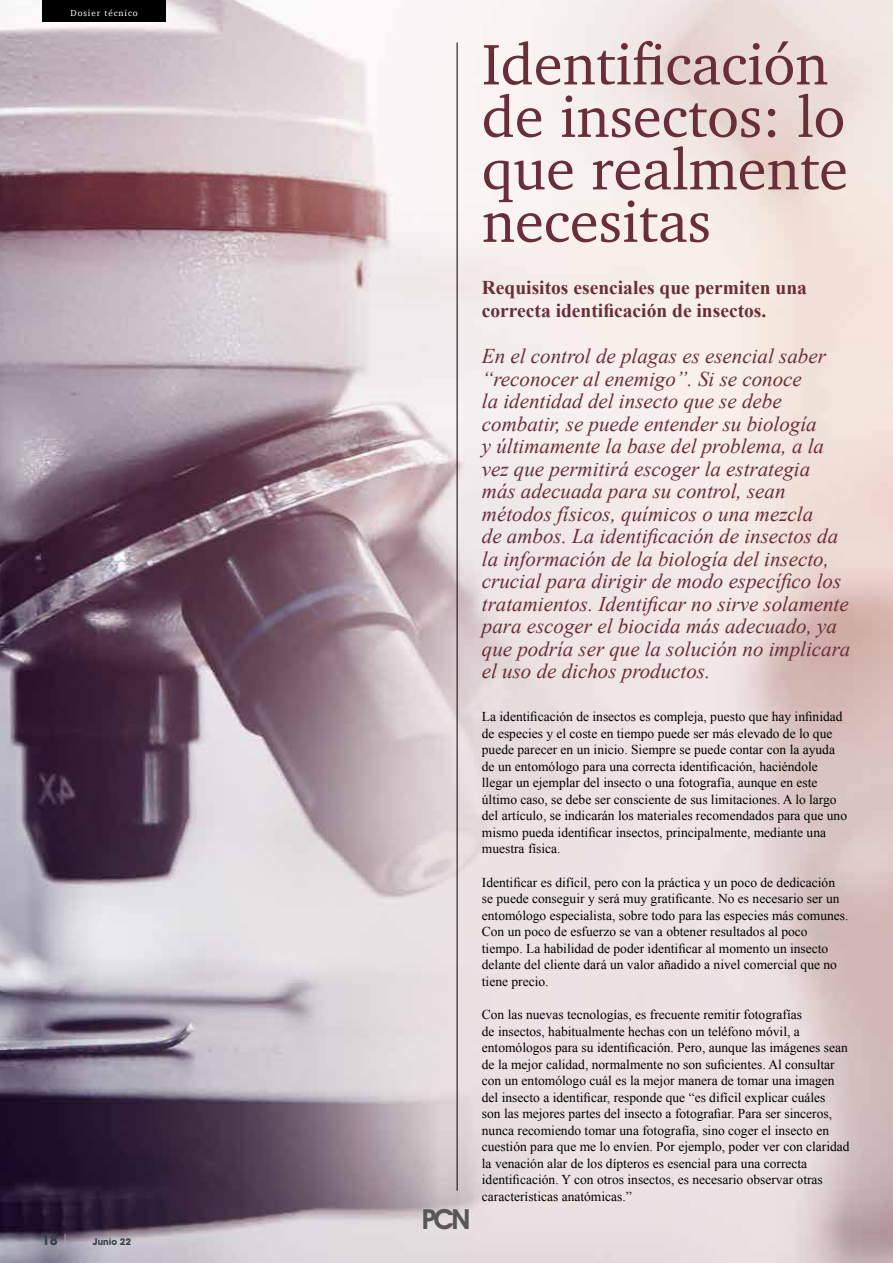
<style>
.page{position:relative;width:893px;height:1263px;background:#fff}
.page>*{position:absolute;margin:0;border:0;box-sizing:border-box;transform-origin:0 0}
.t1{font:58.5px/52.5px "Charter";color:#682f38}
.t2{font:600 27.75px "Avant Garde IT Cby BT";color:#575756}
.t3{font:italic 21px/22.5px "Times New Roman";color:#682e38}
.t4{font:700 19.5px/22.5px "Times New Roman";color:#682e38}
.t5{font:13.5px/16.5px "Times New Roman";color:#000}
.t6{font:700 13.5px "Avant Garde IT Cby BT";color:#364248}
.t7{font:700 9.3px "Avant Garde IT Cby BT";color:#364248}
.t8{font:9px "Charter";letter-spacing:.1em;color:#fff}
.s1{font-weight:400;color:#a5b3bb}
</style>
<div class="page">
<img style="left:0;top:0;width:893px;height:1263px">
<hr style="left:457px;top:43px;width:1px;height:1148px;background:#000">
<div style="left:43px;top:0;width:123px;height:22px;background:#000"></div>
<p class="t8" style="left:71px;top:5px;width:69px">Dosier técnico</p>
<p class="t6" style="left:42px;top:1232px;width:28px">18<span class="s1">|</span></p>
<p class="t7" style="left:93px;top:1236px;width:40px">Junio 22</p>
<h1 class="t1" style="left:482px;top:37px;width:368px">Identificación de insectos: lo que realmente necesitas</h1>
<h3 class="t4" style="left:482px;top:276px;width:327px">Requisitos esenciales que permiten una correcta identificación de insectos.</h3>
<p class="t3" style="left:482px;top:344px;width:370px">En el control de plagas es esencial saber “reconocer al enemigo”. Si se conoce<br>la identidad del insecto que se debe combatir, se puede entender su biología<br>y últimamente la base del problema, a la vez que permitirá escoger la estrategia<br>más adecuada para su control, sean métodos físicos, químicos o una mezcla<br>de ambos. La identificación de insectos da la información de la biología del insecto, crucial para dirigir de modo específico los tratamientos. Identificar no sirve solamente para escoger el biocida más adecuado, ya que podría ser que la solución no implicara el uso de dichos productos.</p>
<h2 class="t2" style="left:422px;top:1203px;width:50px">PCN</h2>
<p class="t5" style="left:482px;top:708px;width:367px">La identificación de insectos es compleja, puesto que hay infinidad de especies y el coste en tiempo puede ser más elevado de lo que puede parecer en un inicio. Siempre se puede contar con la ayuda de un entomólogo para una correcta identificación, haciéndole llegar un ejemplar del insecto o una fotografía, aunque en este último caso, se debe ser consciente de sus limitaciones. A lo largo del artículo, se indicarán los materiales recomendados para que uno mismo pueda identificar insectos, principalmente, mediante una muestra física.</p>
<p class="t5" style="left:482px;top:874px;width:368px">Identificar es difícil, pero con la práctica y un poco de dedicación se puede conseguir y será muy gratificante. No es necesario ser un entomólogo especialista, sobre todo para las especies más comunes.<br>Con un poco de esfuerzo se van a obtener resultados al poco tiempo. La habilidad de poder identificar al momento un insecto delante del cliente dará un valor añadido a nivel comercial que no tiene precio.</p>
<p class="t5" style="left:482px;top:1006px;width:369px">Con las nuevas tecnologías, es frecuente remitir fotografías<br>de insectos, habitualmente hechas con un teléfono móvil, a entomólogos para su identificación. Pero, aunque las imágenes sean de la mejor calidad, normalmente no son suficientes. Al consultar con un entomólogo cuál es la mejor manera de tomar una imagen del insecto a identificar, responde que “es difícil explicar cuáles<br>son las mejores partes del insecto a fotografiar. Para ser sinceros, nunca recomiendo tomar una fotografía, sino coger el insecto en cuestión para que me lo envíen. Por ejemplo, poder ver con claridad la venación alar de los dípteros es esencial para una correcta identificación. Y con otros insectos, es necesario observar otras características anatómicas.”</p>
</div>
